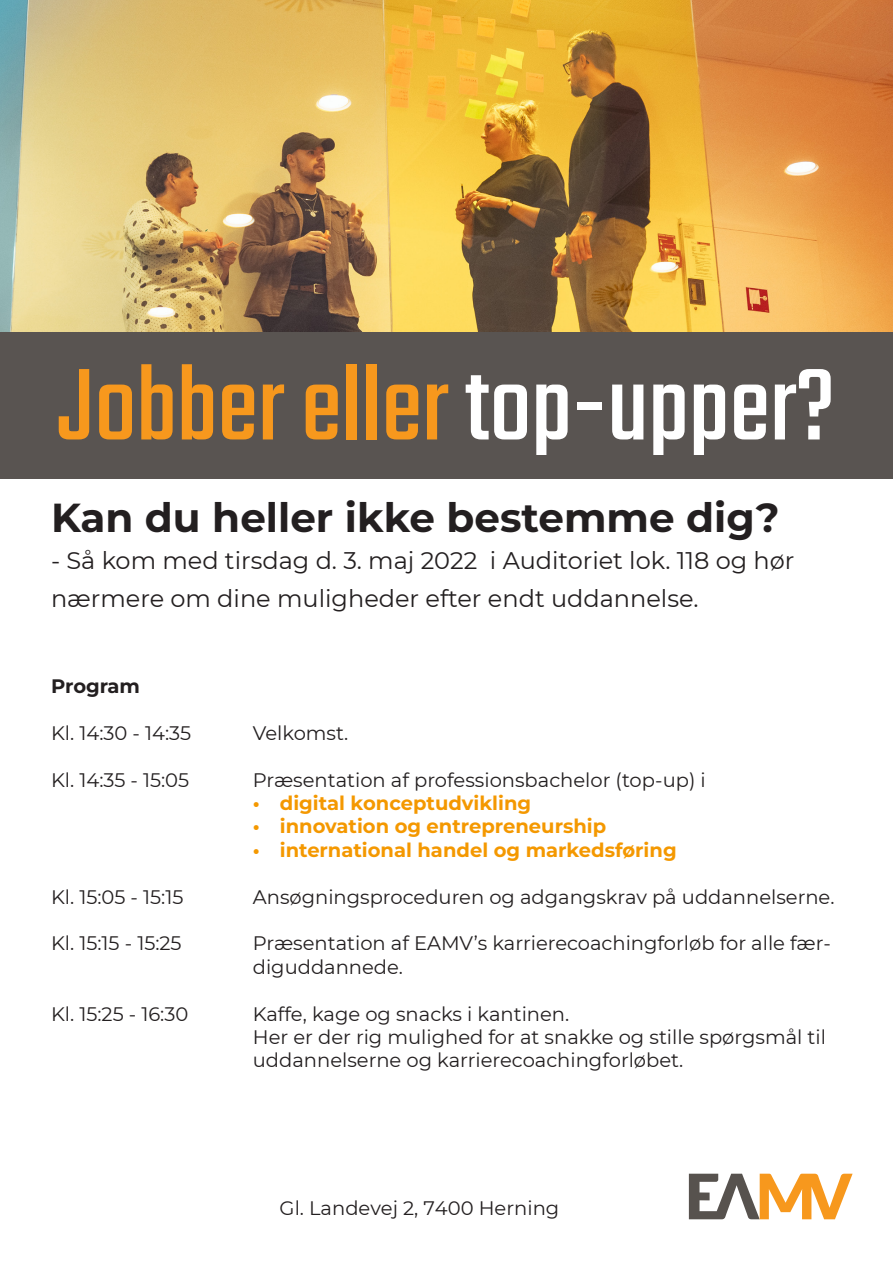
<style>
.page{position:relative;width:893px;height:1263px;background:#fff}
.page>*{position:absolute;margin:0;border:0;box-sizing:border-box;transform-origin:0 0}
.Heading{font:112.5px "Teko";color:#f7981d}
.t1{font:700 40.5px "Montserrat";color:#231f20}
.t2{font:24px/37.5px "Montserrat";color:#231f20}
.Brødtekst_-_regular{font:19.5px/23.4px "Montserrat";color:#231f20}
.t3{font:700 19.5px "Montserrat";color:#f49800}
.Brødtekst_-_regular-2{font:700 19.5px "Montserrat";letter-spacing:-.005em;color:#231f20}
.s1{color:#fff}
</style>
<div class="page">
<img style="left:0;top:0;width:893px;height:332px">
<div style="left:0;top:332px;width:893px;height:146px;background:#595451"></div>
<svg style="left:689px;top:1174px;width:164px;height:45px"></svg>
<p class="Heading" style="left:57px;top:342px;width:779px">Jobber eller <span class="s1">top-upper?</span></p>
<p class="t1" style="left:51px;top:490px;width:730px">Kan du heller ikke bestemme dig?</p>
<p class="t2" style="left:51px;top:541px;width:745px">- Så kom med tirsdag d. 3. maj 2022 i Auditoriet lok. 118 og hør nærmere om dine muligheder efter endt uddannelse.</p>
<p class="Brødtekst_-_regular-2" style="left:51px;top:673px;width:90px">Program</p>
<p class="Brødtekst_-_regular" style="left:51px;top:720px;width:142px">Kl. 14:30 - 14:35</p>
<p class="Brødtekst_-_regular" style="left:51px;top:767px;width:140px">Kl. 14:35 - 15:05</p>
<p class="Brødtekst_-_regular" style="left:51px;top:884px;width:134px">Kl. 15:05 - 15:15</p>
<p class="Brødtekst_-_regular" style="left:51px;top:931px;width:132px">Kl. 15:15 - 15:25</p>
<p class="Brødtekst_-_regular" style="left:51px;top:1001px;width:139px">Kl. 15:25 - 16:30</p>
<p class="Brødtekst_-_regular" style="left:253px;top:720px;width:97px">Velkomst.</p>
<p class="Brødtekst_-_regular" style="left:253px;top:767px;width:454px">Præsentation af professionsbachelor (top-up) i</p>
<p class="t3" style="left:253px;top:790px;width:280px">• digital konceptudvikling</p>
<p class="t3" style="left:253px;top:813px;width:355px">• innovation og entrepreneurship</p>
<p class="t3" style="left:253px;top:837px;width:425px">• international handel og markedsføring</p>
<p class="Brødtekst_-_regular" style="left:253px;top:884px;width:583px">Ansøgningsproceduren og adgangskrav på uddannelserne.</p>
<p class="Brødtekst_-_regular" style="left:253px;top:931px;width:579px">Præsentation af EAMV’s karrierecoachingforløb for alle fær&shy;diguddannede.</p>
<p class="Brødtekst_-_regular" style="left:253px;top:1001px;width:318px">Kaffe, kage og snacks i kantinen.</p>
<p class="Brødtekst_-_regular" style="left:253px;top:1025px;width:575px">Her er der rig mulighed for at snakke og stille spørgsmål til uddannelserne og karrierecoachingforløbet.</p>
<p class="Brødtekst_-_regular" style="left:280px;top:1196px;width:281px">Gl. Landevej 2, 7400 Herning</p>
</div>
